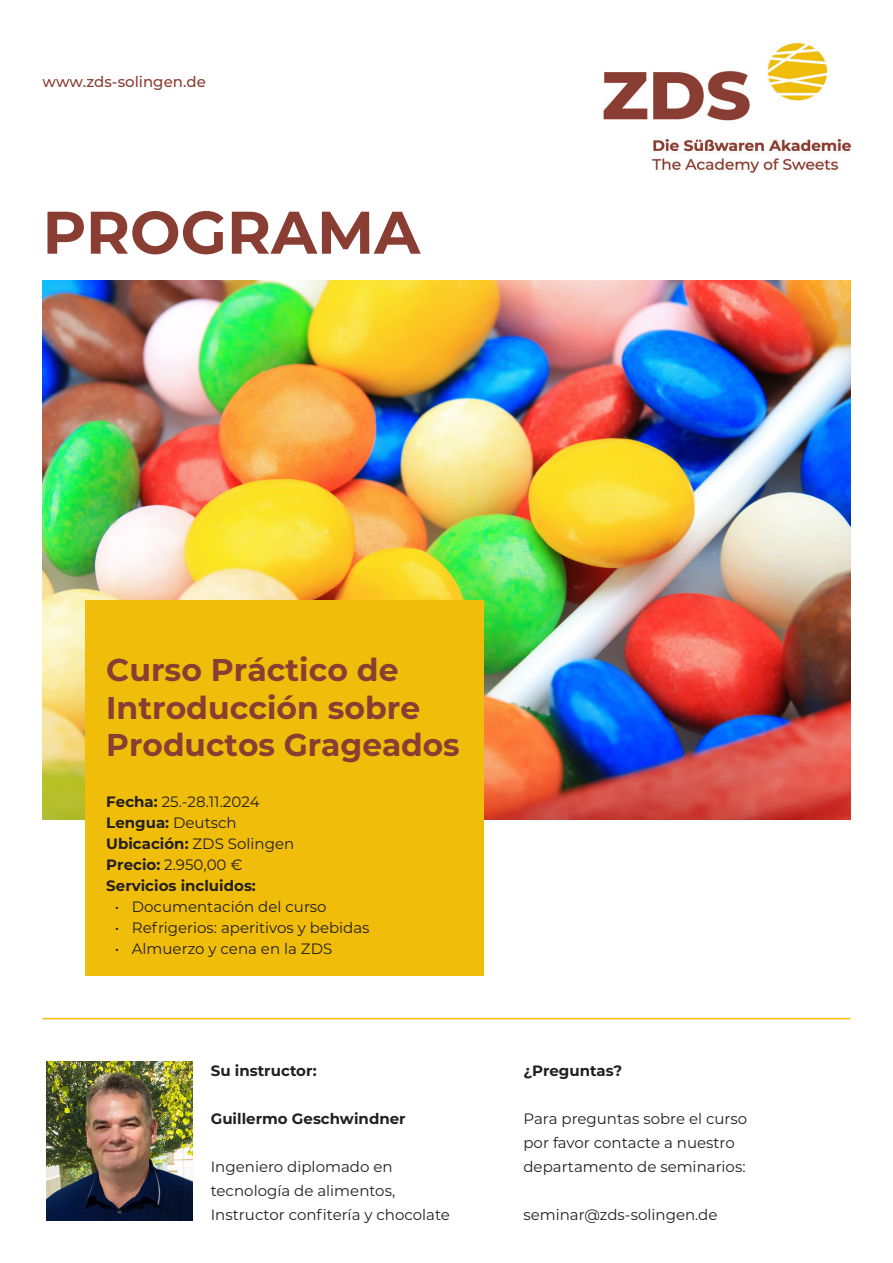
<style>
.page{position:relative;width:893px;height:1263px;background:#fff}
.page>*{position:absolute;margin:0;border:0;box-sizing:border-box;transform-origin:0 0}
.t1{font:700 60px "Montserrat";color:#8a3d33}
.t2{font:700 31.5px/37.5px "Montserrat";color:#8a3d33}
.t3{font:15px/24px "Montserrat";color:#231f20}
.t4{font:700 15px/21px "Montserrat";color:#231f20}
.t5{font:500 15px "Montserrat";color:#8a3d33}
.s1{font-weight:400}
</style>
<div class="page">
<img style="left:46px;top:1062px;width:147px;height:158px">
<img style="left:603px;top:43px;width:249px;height:130px">
<hr style="left:43px;top:1018px;width:807px;height:1px;background:#efbd0a">
<img style="left:43px;top:281px;width:807px;height:538px">
<div style="left:85px;top:600px;width:398px;height:375px;background:#efbd0a"></div>
<p class="t5" style="left:43px;top:71px;width:165px">www.zds-solingen.de</p>
<h1 class="t1" style="left:43px;top:189px;width:379px">PROGRAMA</h1>
<h2 class="t2" style="left:106px;top:649px;width:355px">Curso Práctico de<br>Introducción sobre<br>Productos Grageados</h2>
<p class="t4" style="left:106px;top:790px;width:189px">Fecha: <span class="s1">25.-28.11.2024<br></span>Lengua: <span class="s1">Deutsch<br></span>Ubicación: <span class="s1">ZDS Solingen<br></span>Precio: <span class="s1">2.950,00 €<br></span>Servicios incluidos:</p>
<p class="t3" style="left:115px;top:894px;width:213px">• Documentación del curso</p>
<p class="t3" style="left:115px;top:915px;width:256px">• Refrigerios: aperitivos y bebidas</p>
<p class="t3" style="left:115px;top:936px;width:219px">• Almuerzo y cena en la ZDS</p>
<p class="t4" style="left:211px;top:1060px;width:107px">Su instructor:</p>
<p class="t4" style="left:211px;top:1108px;width:196px">Guillermo Geschwindner</p>
<p class="t3" style="left:211px;top:1154px;width:241px">Ingeniero diplomado en tecnología de alimentos,<br>Instructor confitería y chocolate</p>
<p class="t4" style="left:523px;top:1060px;width:101px">¿Preguntas?</p>
<p class="t3" style="left:523px;top:1106px;width:225px">Para preguntas sobre el curso por favor contacte a nuestro departamento de seminarios:</p>
<p class="t3" style="left:523px;top:1202px;width:195px">seminar@zds-solingen.de</p>
</div>
